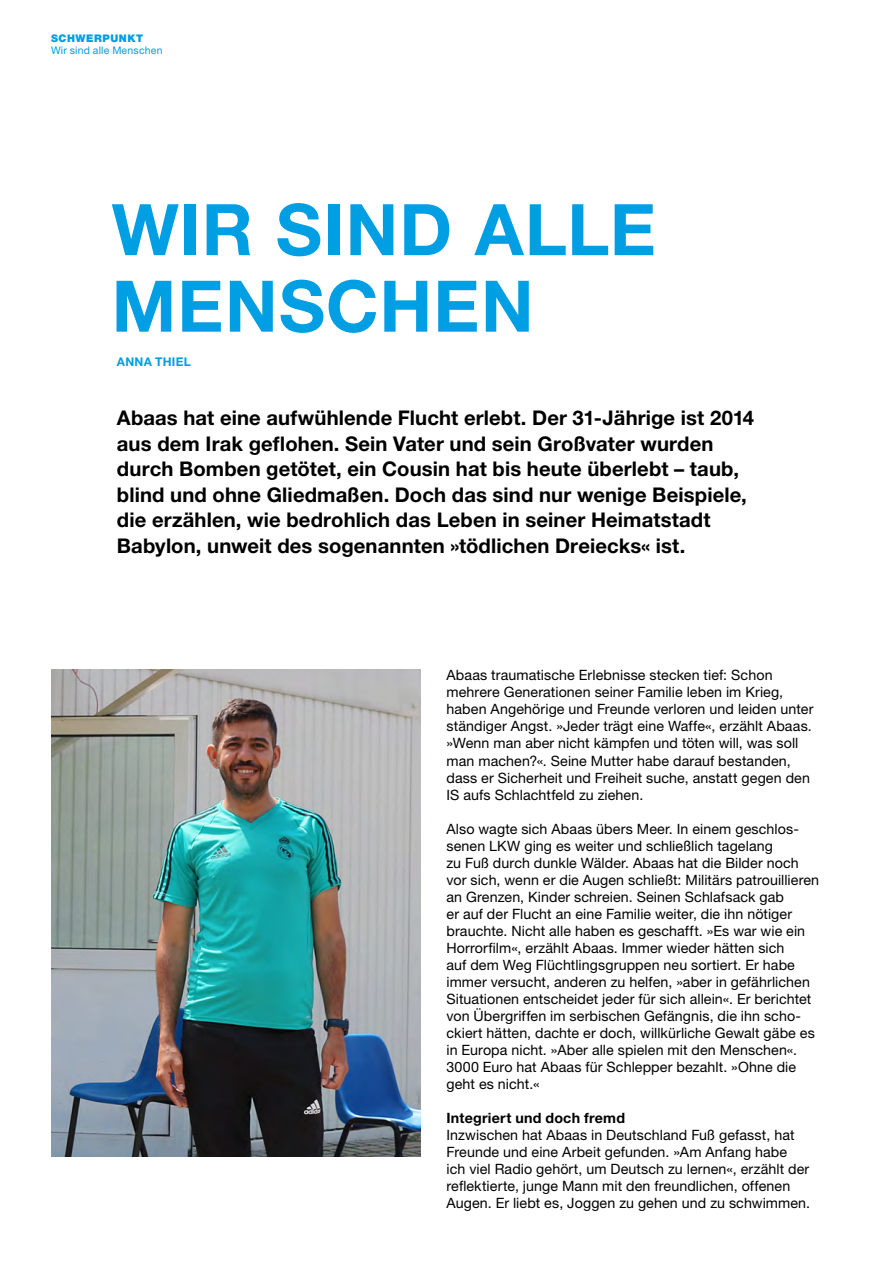
<style>
.page{position:relative;width:893px;height:1263px;background:#fff}
.page>*{position:absolute;margin:0;border:0;box-sizing:border-box;transform-origin:0 0}
.t1{font:700 71.25px/76.5px "Helvetica Neue LT Pro";letter-spacing:.015em;color:#009ee3}
.t2{font:700 20.25px/25.5px "Helvetica Neue LT Pro";letter-spacing:.005em;color:#000}
.t3{font:14.25px/17px "Helvetica Neue LT Pro";letter-spacing:.005em;color:#000}
.t4{font:700 14.25px "Helvetica Neue LT Pro";letter-spacing:.015em;color:#000}
.t5{font:700 12px "Helvetica Neue LT Pro";letter-spacing:.02em;color:#009ee3}
.t6{font:10.5px "Helvetica Neue LT Pro";letter-spacing:.02em;color:#009ee3}
.t7{font:900 10.5px "Helvetica Neue LT Pro";letter-spacing:.05em;color:#009ee3}
</style>
<div class="page">
<img style="left:51px;top:670px;width:370px;height:487px">
<p class="t7" style="left:51px;top:32px;width:94px">SCHWERPUNKT</p>
<p class="t6" style="left:51px;top:44px;width:113px">Wir sind alle Menschen</p>
<h1 class="t1" style="left:112px;top:190px;width:546px">WIR SIND ALLE<br>MENSCHEN</h1>
<p class="t5" style="left:117px;top:354px;width:75px">ANNA THIEL</p>
<p class="t2" style="left:117px;top:405px;width:639px">Abaas hat eine aufwühlende Flucht erlebt. Der 31-Jährige ist 2014 aus dem Irak geflohen. Sein Vater und sein Großvater wurden durch Bomben getötet, ein Cousin hat bis heute überlebt – taub, blind und ohne Gliedmaßen. Doch das sind nur wenige Beispiele, die erzählen, wie bedrohlich das Leben in seiner Heimatstadt Babylon, unweit des sogenannten »tödlichen Dreiecks« ist.</p>
<p class="t3" style="left:446px;top:667px;width:368px">Abaas traumatische Erlebnisse stecken tief: Schon mehrere Generationen seiner Familie leben im Krieg, haben Angehörige und Freunde verloren und leiden unter ständiger Angst. »Jeder trägt eine Waffe«, erzählt Abaas. »Wenn man aber nicht kämpfen und töten will, was soll man machen?«. Seine Mutter habe darauf bestanden, dass er Sicherheit und Freiheit suche, anstatt gegen den IS aufs Schlachtfeld zu ziehen.</p>
<p class="t3" style="left:446px;top:820px;width:374px">Also wagte sich Abaas übers Meer. In einem geschlos&shy;senen LKW ging es weiter und schließlich tagelang<br>zu Fuß durch dunkle Wälder. Abaas hat die Bilder noch vor sich, wenn er die Augen schließt: Militärs patrouillieren an Grenzen, Kinder schreien. Seinen Schlafsack gab<br>er auf der Flucht an eine Familie weiter, die ihn nötiger brauchte. Nicht alle haben es geschafft. »Es war wie ein Horrorfilm«, erzählt Abaas. Immer wieder hätten sich<br>auf dem Weg Flüchtlingsgruppen neu sortiert. Er habe immer versucht, anderen zu helfen, »aber in gefährlichen Situationen entscheidet jeder für sich allein«. Er berichtet von Übergriffen im serbischen Gefängnis, die ihn scho&shy;ckiert hätten, dachte er doch, willkürliche Gewalt gäbe es in Europa nicht. »Aber alle spielen mit den Menschen«.<br>3000 Euro hat Abaas für Schlepper bezahlt. »Ohne die geht es nicht.«</p>
<p class="t4" style="left:446px;top:1109px;width:180px">Integriert und doch fremd</p>
<p class="t3" style="left:446px;top:1126px;width:365px">Inzwischen hat Abaas in Deutschland Fuß gefasst, hat Freunde und eine Arbeit gefunden. »Am Anfang habe<br>ich viel Radio gehört, um Deutsch zu lernen«, erzählt der reflektierte, junge Mann mit den freundlichen, offenen Augen. Er liebt es, Joggen zu gehen und zu schwimmen.</p>
</div>
